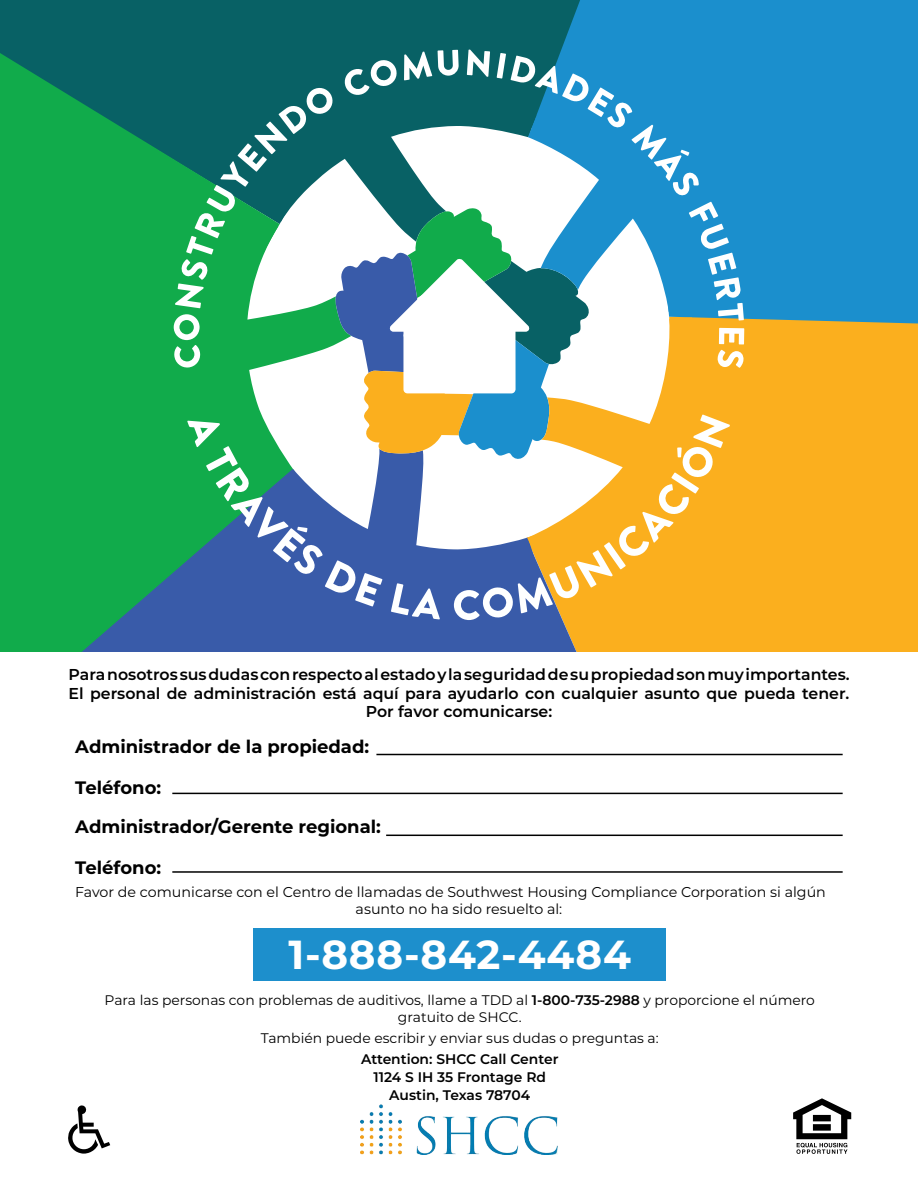
<style>
.page{position:relative;width:918px;height:1188px;background:#fff}
.page>*{position:absolute;margin:0;border:0;box-sizing:border-box;transform-origin:0 0}
.t1{font:700 40.5px "Montserrat";letter-spacing:.02em;color:#fff}
.t2{font:700 18px/39px "Montserrat";color:#000}
.t3{font:600 15.75px/18.9px "Montserrat";color:#000;text-align:center}
.t4{font:14.25px/17.1px "Montserrat";color:#000}
.t5{font:13.8px/16.6px "Montserrat";color:#000;text-align:center}
.t6{font:600 13.8px/18px "Montserrat";color:#000;text-align:center}
.s1{font-weight:600}
</style>
<div class="page">
<div style="left:744px;top:324px;width:174px;height:328px;background:#fbaf1e"></div>
<div style="left:0;top:0;width:532px;height:50px;background:#086165"></div>
<svg style="left:0;top:44px;width:285px;height:431px;background:#0fa04e"></svg>
<svg style="left:0;top:475px;width:823px;height:177px;background:#639755"></svg>
<div style="left:532px;top:0;width:386px;height:324px;background:#1b8fcd"></div>
<svg style="left:174px;top:50px;width:570px;height:570px"></svg>
<hr style="left:376px;top:754px;width:467px;height:1px;background:#000">
<hr style="left:386px;top:835px;width:457px;height:1px;background:#000">
<hr style="left:172px;top:871px;width:671px;height:2px;background:#000">
<hr style="left:172px;top:793px;width:671px;height:1px;background:#000">
<div style="left:254px;top:928px;width:412px;height:52px;background:#1d8fcc"></div>
<svg style="left:793px;top:1098px;width:58px;height:56px"></svg>
<img style="left:360px;top:1105px;width:198px;height:50px">
<svg style="left:68px;top:1105px;width:42px;height:49px"></svg>
<p class="t3" style="left:69px;top:664px;width:783px">Paranosotrossusdudasconrespectoalestadoylaseguridaddesupropiedadsonmuyimportantes.<br>El personal de administración está aquí para ayudarlo con cualquier asunto que pueda tener.<br>Por favor comunicarse:</p>
<p class="t2" style="left:75px;top:726px;width:296px">Administrador de la propiedad:</p>
<p class="t2" style="left:75px;top:767px;width:307px">Teléfono:<br>Administrador/Gerente regional:</p>
<p class="t2" style="left:75px;top:848px;width:87px">Teléfono:</p>
<p class="t4" style="left:356px;top:883px;width:472px;text-indent:-281px">Favor de comunicarse con el Centro de llamadas de Southwest Housing Compliance Corporation si algún asunto no ha sido resuelto al:</p>
<h1 class="t1" style="left:288px;top:926px;width:344px">1-888-842-4484</h1>
<p class="t5" style="left:105px;top:991px;width:712px">Para las personas con problemas de auditivos, llame a TDD al <span class="s1">1-800-735-2988</span> y proporcione el número gratuito de SHCC.</p>
<p class="t5" style="left:261px;top:1029px;width:399px">También puede escribir y enviar sus dudas o preguntas a:</p>
<p class="t6" style="left:361px;top:1049px;width:199px">Attention: SHCC Call Center<br>1124 S IH 35 Frontage Rd<br>Austin, Texas 78704</p>
</div>
